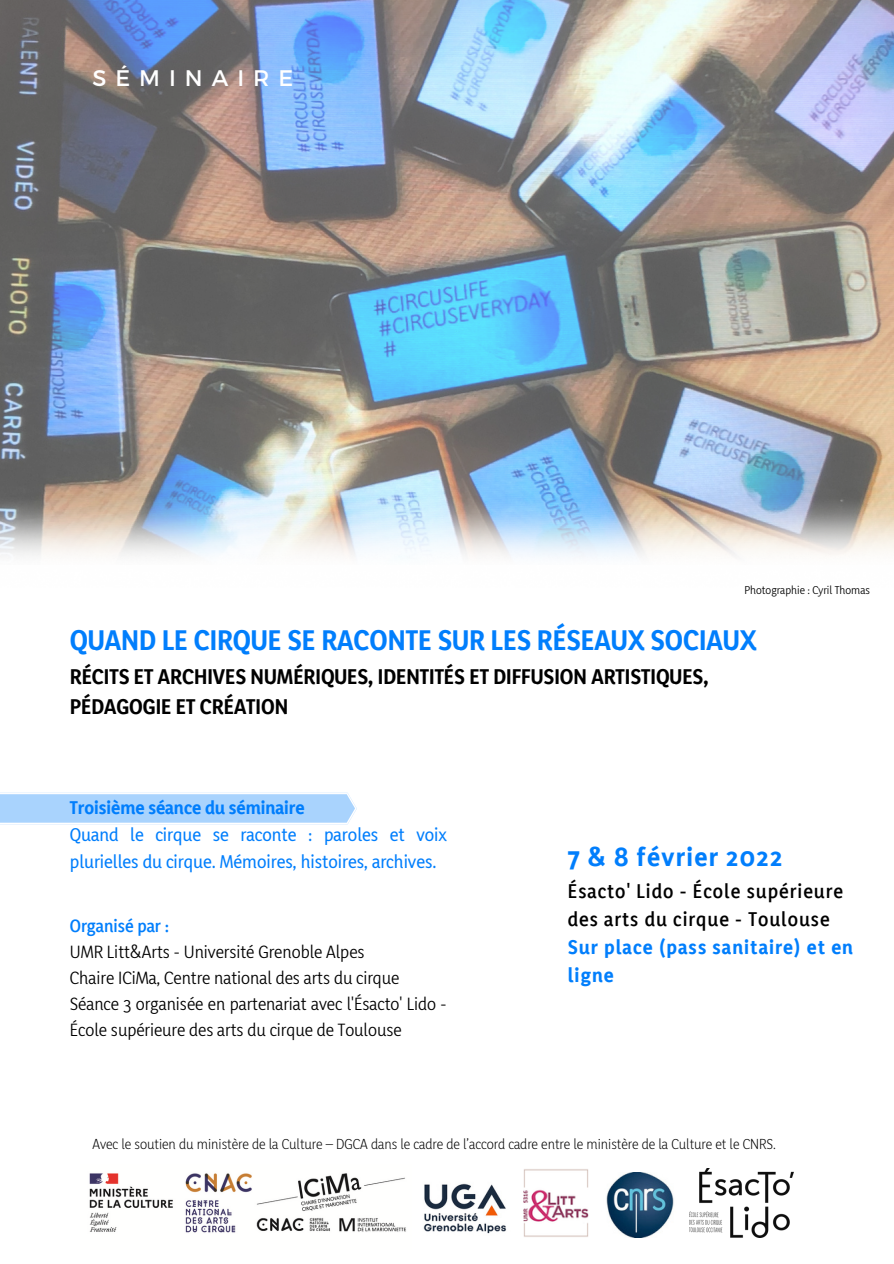
<style>
.page{position:relative;width:894px;height:1264px;background:#fff}
.page>*{position:absolute;margin:0;border:0;box-sizing:border-box;transform-origin:0 0}
.t1{font:30px "Yaldevi Colombo Bold 1";color:#017efc}
.t2{font:27.75px "Yaldevi Colombo Bold 1";letter-spacing:.05em;color:#017efc}
.t3{font:22.5px/30.5px "Yaldevi Colombo Bold 1";color:#000}
.t4{font:22.5px "Montserrat";letter-spacing:.4em;color:#fff}
.t5{font:600 21px/28.2px "Yaldevi Colombo";letter-spacing:.05em;color:#000}
.t6{font:21px/28.2px "Yaldevi Colombo Bold 1";letter-spacing:.05em;color:#017efc}
.t7{font:500 19.5px/27px "Yaldevi Colombo";color:#017efc}
.t8{font:19.5px "Yaldevi Colombo Bold 1";color:#017efc}
.t9{font:18.75px/26px "Yaldevi Colombo";color:#000}
.t10{font:600 18.75px "Yaldevi Colombo";color:#017efc}
.t11{font:300 15px "Yaldevi Colombo";color:#000}
.t12{font:12px "Yaldevi Colombo";color:#000}
</style>
<div class="page">
<img style="left:0;top:0;width:893px;height:368px">
<svg style="left:0;top:792px;width:357px;height:32px;background:#b3d8fd"></svg>
<img style="left:0;top:368px;width:893px;height:44px">
<img style="left:0;top:412px;width:893px;height:145px">
<img style="left:606px;top:1172px;width:68px;height:65px">
<img style="left:523px;top:1169px;width:65px;height:68px">
<img style="left:423px;top:1183px;width:84px;height:51px">
<img style="left:689px;top:1168px;width:103px;height:69px">
<img style="left:89px;top:1173px;width:317px;height:60px">
<p class="t4" style="left:92px;top:63px;width:202px">SÉMINAIRE</p>
<p class="t12" style="left:744px;top:582px;width:127px">Photographie : Cyril Thomas</p>
<h1 class="t1" style="left:70px;top:621px;width:688px">QUAND LE CIRQUE SE RACONTE SUR LES RÉSEAUX SOCIAUX</h1>
<p class="t3" style="left:70px;top:662px;width:640px">RÉCITS ET ARCHIVES NUMÉRIQUES, IDENTITÉS ET DIFFUSION ARTISTIQUES,<br>PÉDAGOGIE ET CRÉATION</p>
<p class="t8" style="left:70px;top:795px;width:236px">Troisième séance du séminaire</p>
<p class="t7" style="left:70px;top:821px;width:378px">Quand le cirque se raconte : paroles et voix plurielles du cirque. Mémoires, histoires, archives.</p>
<p class="t10" style="left:70px;top:914px;width:101px">Organisé par :</p>
<p class="t9" style="left:70px;top:939px;width:378px">UMR Litt&amp;Arts - Université Grenoble Alpes<br>Chaire ICiMa, Centre national des arts du cirque Séance 3 organisée en partenariat avec l'Ésacto' Lido - École supérieure des arts du cirque de Toulouse</p>
<h2 class="t2" style="left:567px;top:840px;width:216px">7 &amp; 8 février 2022</h2>
<p class="t5" style="left:567px;top:877px;width:277px">Ésacto' Lido - École supérieure des arts du cirque - Toulouse</p>
<p class="t6" style="left:567px;top:934px;width:287px">Sur place (pass sanitaire) et en ligne</p>
<p class="t11" style="left:92px;top:1134px;width:684px">Avec le soutien du ministère de la Culture – DGCA dans le cadre de l’accord cadre entre le ministère de la Culture et le CNRS.</p>
</div>
